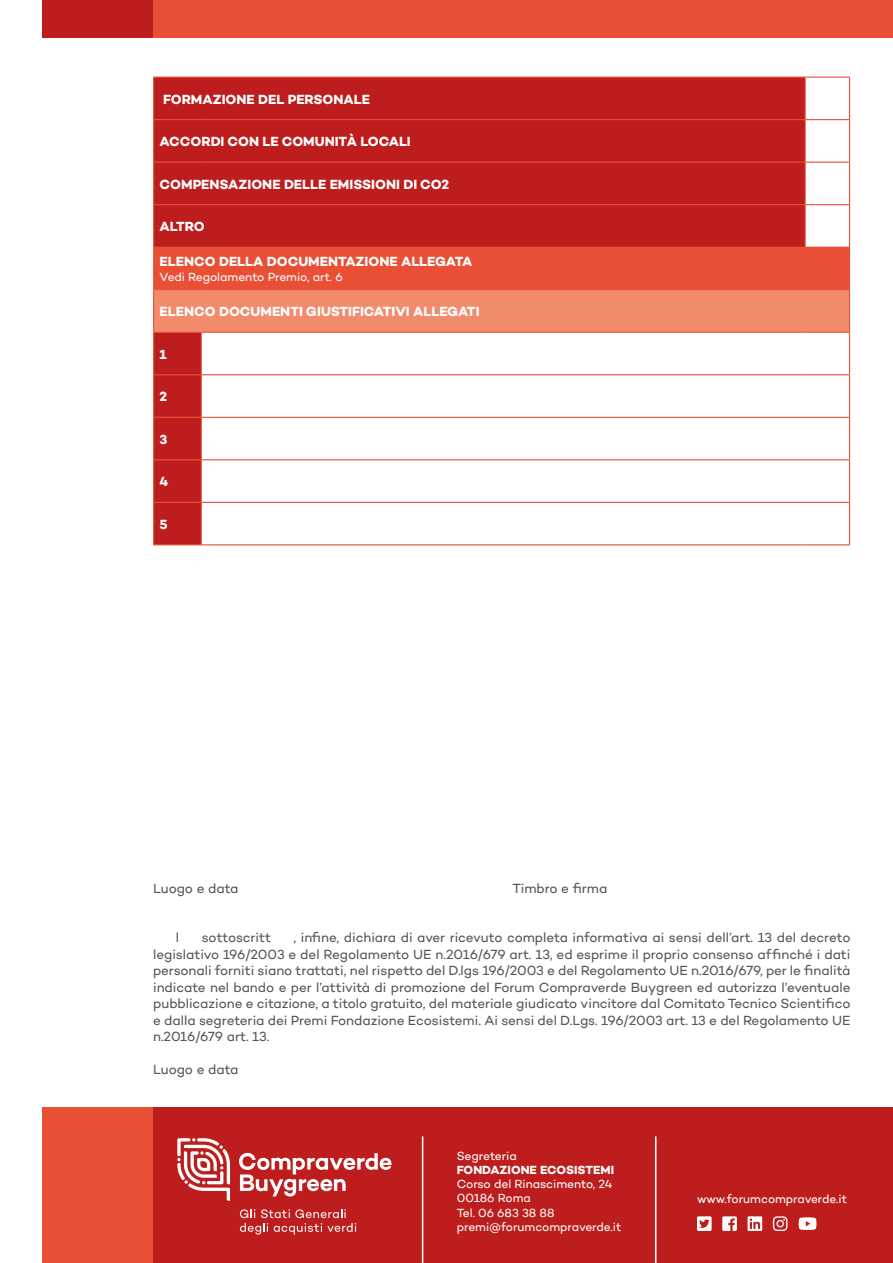
<style>
.page{position:relative;width:893px;height:1263px;background:#fff}
.page>*{position:absolute;margin:0;border:0;box-sizing:border-box;transform-origin:0 0}
.t1{font:13.5px/16.5px "Campton";letter-spacing:-.005em;color:#575756;text-align:justify}
.t2{font:700 13.5px "Campton";color:#fff}
.t3{font:12px/14.2px "Campton";letter-spacing:-.005em;color:#fff}
.t4{font:700 12px "Campton";color:#fff}
</style>
<div class="page">
<div style="left:153px;top:1107px;width:740px;height:156px;background:#bd1d1d"></div>
<div style="left:153px;top:0;width:740px;height:37px;background:#e94f35"></div>
<div style="left:43px;top:0;width:110px;height:37px;background:#bd1d1d"></div>
<hr style="left:655px;top:1136px;width:1px;height:127px;background:#fff">
<hr style="left:422px;top:1136px;width:1px;height:127px;background:#fff">
<div style="left:43px;top:1107px;width:110px;height:156px;background:#e94f35"></div>
<div style="left:154px;top:78px;width:47px;height:169px;background:#bd1d1d"></div>
<svg style="left:201px;top:78px;width:648px;height:424px"></svg>
<div style="left:154px;top:247px;width:695px;height:43px;background:#e94f35"></div>
<div style="left:154px;top:290px;width:695px;height:42px;background:#f18b6c"></div>
<div style="left:154px;top:333px;width:47px;height:211px;background:#bd1d1d"></div>
<hr style="left:849px;top:248px;width:1px;height:41px;background:#e94f35">
<hr style="left:849px;top:290px;width:1px;height:42px;background:#e94f35">
<hr style="left:153px;top:333px;width:1px;height:41px;background:#e94f35">
<hr style="left:849px;top:333px;width:1px;height:41px;background:#e94f35">
<hr style="left:153px;top:374px;width:48px;height:1px;background:#e94f35">
<hr style="left:153px;top:375px;width:1px;height:42px;background:#e94f35">
<hr style="left:849px;top:375px;width:1px;height:42px;background:#e94f35">
<hr style="left:153px;top:417px;width:48px;height:1px;background:#e94f35">
<hr style="left:153px;top:418px;width:1px;height:41px;background:#e94f35">
<hr style="left:849px;top:418px;width:1px;height:41px;background:#e94f35">
<hr style="left:153px;top:460px;width:1px;height:42px;background:#e94f35">
<hr style="left:849px;top:460px;width:1px;height:42px;background:#e94f35">
<hr style="left:153px;top:502px;width:48px;height:1px;background:#e94f35">
<hr style="left:153px;top:503px;width:1px;height:41px;background:#e94f35">
<hr style="left:849px;top:503px;width:1px;height:41px;background:#e94f35">
<hr style="left:153px;top:544px;width:48px;height:1px;background:#e94f35">
<hr style="left:153px;top:248px;width:1px;height:41px;background:#e94f35">
<hr style="left:153px;top:290px;width:1px;height:42px;background:#e94f35">
<hr style="left:153px;top:459px;width:48px;height:1px;background:#e94f35">
<hr style="left:153px;top:289px;width:48px;height:1px;background:#e94f35">
<hr style="left:805px;top:289px;width:45px;height:1px;background:#e94f35">
<hr style="left:153px;top:332px;width:48px;height:1px;background:#e94f35">
<hr style="left:201px;top:374px;width:604px;height:1px;background:#e94f35">
<hr style="left:805px;top:374px;width:45px;height:1px;background:#e94f35">
<hr style="left:201px;top:417px;width:604px;height:1px;background:#e94f35">
<hr style="left:805px;top:417px;width:45px;height:1px;background:#e94f35">
<hr style="left:201px;top:459px;width:604px;height:1px;background:#e94f35">
<hr style="left:805px;top:459px;width:45px;height:1px;background:#e94f35">
<hr style="left:201px;top:502px;width:604px;height:1px;background:#e94f35">
<hr style="left:805px;top:502px;width:45px;height:1px;background:#e94f35">
<hr style="left:201px;top:332px;width:604px;height:1px;background:#e94f35">
<hr style="left:201px;top:333px;width:1px;height:41px;background:#e94f35">
<hr style="left:805px;top:332px;width:45px;height:1px;background:#e94f35">
<hr style="left:201px;top:375px;width:1px;height:42px;background:#e94f35">
<hr style="left:201px;top:418px;width:1px;height:41px;background:#e94f35">
<hr style="left:201px;top:460px;width:1px;height:42px;background:#e94f35">
<hr style="left:201px;top:503px;width:1px;height:41px;background:#e94f35">
<hr style="left:201px;top:544px;width:604px;height:1px;background:#e94f35">
<hr style="left:805px;top:544px;width:45px;height:1px;background:#e94f35">
<hr style="left:153px;top:78px;width:1px;height:41px;background:#e94f35">
<hr style="left:153px;top:120px;width:1px;height:42px;background:#e94f35">
<hr style="left:153px;top:163px;width:1px;height:41px;background:#e94f35">
<hr style="left:153px;top:205px;width:1px;height:42px;background:#e94f35">
<hr style="left:153px;top:77px;width:48px;height:1px;background:#e94f35">
<hr style="left:201px;top:77px;width:604px;height:1px;background:#e94f35">
<hr style="left:153px;top:119px;width:48px;height:1px;background:#e94f35">
<hr style="left:201px;top:119px;width:604px;height:1px;background:#e94f35">
<hr style="left:153px;top:162px;width:48px;height:1px;background:#e94f35">
<hr style="left:201px;top:162px;width:604px;height:1px;background:#e94f35">
<hr style="left:153px;top:204px;width:48px;height:1px;background:#e94f35">
<hr style="left:201px;top:204px;width:604px;height:1px;background:#e94f35">
<hr style="left:153px;top:247px;width:48px;height:1px;background:#e94f35">
<hr style="left:805px;top:78px;width:1px;height:41px;background:#e94f35">
<hr style="left:805px;top:120px;width:1px;height:42px;background:#e94f35">
<hr style="left:805px;top:163px;width:1px;height:41px;background:#e94f35">
<hr style="left:805px;top:205px;width:1px;height:42px;background:#e94f35">
<hr style="left:805px;top:77px;width:45px;height:1px;background:#e94f35">
<hr style="left:849px;top:78px;width:1px;height:41px;background:#e94f35">
<hr style="left:849px;top:120px;width:1px;height:42px;background:#e94f35">
<hr style="left:849px;top:163px;width:1px;height:41px;background:#e94f35">
<hr style="left:849px;top:205px;width:1px;height:42px;background:#e94f35">
<hr style="left:805px;top:119px;width:45px;height:1px;background:#e94f35">
<hr style="left:805px;top:162px;width:45px;height:1px;background:#e94f35">
<hr style="left:805px;top:204px;width:45px;height:1px;background:#e94f35">
<hr style="left:805px;top:247px;width:45px;height:1px;background:#e94f35">
<svg style="left:239px;top:1153px;width:152px;height:43px"></svg>
<svg style="left:177px;top:1138px;width:53px;height:63px"></svg>
<svg style="left:240px;top:1209px;width:116px;height:26px"></svg>
<svg style="left:697px;top:1216px;width:15px;height:15px"></svg>
<svg style="left:722px;top:1216px;width:15px;height:15px"></svg>
<svg style="left:748px;top:1216px;width:14px;height:15px"></svg>
<svg style="left:773px;top:1216px;width:14px;height:15px"></svg>
<svg style="left:799px;top:1217px;width:17px;height:13px"></svg>
<p class="t2" style="left:163px;top:90px;width:208px">FORMAZIONE DEL PERSONALE</p>
<p class="t2" style="left:160px;top:133px;width:253px">ACCORDI CON LE COMUNITÀ LOCALI</p>
<p class="t2" style="left:160px;top:175px;width:291px">COMPENSAZIONE DELLE EMISSIONI DI CO2</p>
<p class="t2" style="left:160px;top:218px;width:47px">ALTRO</p>
<p class="t2" style="left:160px;top:253px;width:314px">ELENCO DELLA DOCUMENTAZIONE ALLEGATA</p>
<p class="t3" style="left:160px;top:270px;width:185px">Vedi Regolamento Premio, art. 6</p>
<p class="t2" style="left:160px;top:303px;width:321px">ELENCO DOCUMENTI GIUSTIFICATIVI ALLEGATI</p>
<p class="t2" style="left:160px;top:345px;width:9px">1</p>
<p class="t2" style="left:160px;top:388px;width:9px">2</p>
<p class="t2" style="left:160px;top:430px;width:9px">3</p>
<p class="t2" style="left:160px;top:473px;width:10px">4</p>
<p class="t2" style="left:160px;top:516px;width:10px">5</p>
<p class="t1" style="left:153px;top:879px;width:87px">Luogo e data</p>
<p class="t1" style="left:512px;top:879px;width:97px">Timbro e firma</p>
<p class="t1" style="left:176px;top:929px;width:5px">l</p>
<p class="t1" style="left:202px;top:929px;width:71px">sottoscritt</p>
<p class="t1" style="left:153px;top:929px;width:699px;text-indent:141px">, infine, dichiara di aver ricevuto completa informativa ai sensi dell’art. 13 del decreto legislativo 196/2003 e del Regolamento UE n.2016/679 art. 13, ed esprime il proprio consenso affinché i dati personali forniti siano trattati, nel rispetto del D.lgs 196/2003 e del Regolamento UE n.2016/679, per le finalità indicate nel bando e per l’attività di promozione del Forum Compraverde Buygreen ed autorizza l’eventuale pubblicazione e citazione, a titolo gratuito, del materiale giudicato vincitore dal Comitato Tecnico Scientifico e dalla segreteria dei Premi Fondazione Ecosistemi. Ai sensi del D.Lgs. 196/2003 art. 13 e del Regolamento UE n.2016/679 art. 13.</p>
<p class="t1" style="left:153px;top:1061px;width:87px">Luogo e data</p>
<p class="t3" style="left:457px;top:1148px;width:61px">Segreteria</p>
<p class="t4" style="left:457px;top:1162px;width:159px">FONDAZIONE ECOSISTEMI</p>
<p class="t3" style="left:457px;top:1177px;width:166px">Corso del Rinascimento, 24<br>00186 Roma<br>Tel. 06 683 38 88 premi@forumcompraverde.it</p>
<p class="t3" style="left:697px;top:1192px;width:151px">www.forumcompraverde.it</p>
</div>
